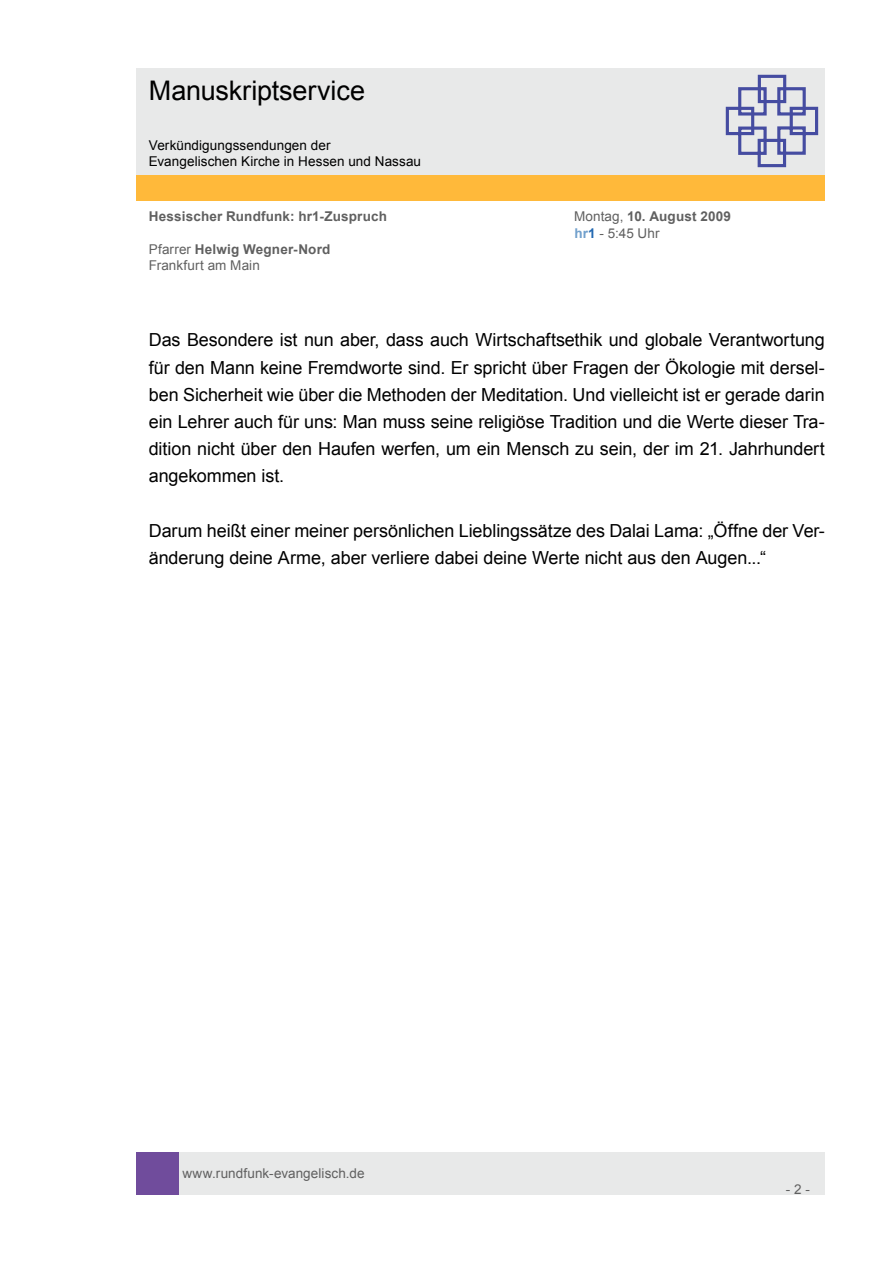
<style>
.page{position:relative;width:893px;height:1263px;background:#fff}
.page>*{position:absolute;margin:0;border:0;box-sizing:border-box;transform-origin:0 0}
.t1{font:27px "Arial";letter-spacing:-.005em;color:#000}
.t2{font:18px/27.2px "Arial";letter-spacing:-.005em;color:#000;text-align:justify}
.t3{font:13.5px/16.2px "Arial";letter-spacing:.005em;color:#606060}
.t4{font:13.5px/16.2px "Arial";letter-spacing:.005em;color:#000}
.t5{font:700 13.5px "Arial";letter-spacing:.015em;color:#606060}
.s1{font-weight:700}
.s2{font-weight:700;color:#71a0cc}
.s3{font-weight:700;color:#2369b2}
</style>
<div class="page">
<div style="left:179px;top:1152px;width:646px;height:43px;background:#e8e9e9"></div>
<div style="left:136px;top:1152px;width:43px;height:43px;background:#704c9c"></div>
<div style="left:136px;top:175px;width:689px;height:26px;background:#ffb93a"></div>
<div style="left:136px;top:68px;width:689px;height:106px;background:#e8e9e9"></div>
<svg style="left:725px;top:74px;width:94px;height:94px"></svg>
<h1 class="t1" style="left:149px;top:73px;width:218px">Manuskriptservice</h1>
<p class="t4" style="left:149px;top:137px;width:274px">Verkündigungssendungen der<br>Evangelischen Kirche in Hessen und Nassau</p>
<p class="t5" style="left:149px;top:208px;width:240px">Hessischer Rundfunk: hr1-Zuspruch</p>
<p class="t3" style="left:574px;top:209px;width:159px">Montag, <span class="s1">10. August 2009 </span><span class="s2">hr</span><span class="s3">1</span> - 5:45 Uhr</p>
<p class="t3" style="left:149px;top:241px;width:183px">Pfarrer <span class="s1">Helwig Wegner-Nord<br></span>Frankfurt am Main</p>
<p class="t2" style="left:149px;top:327px;width:678px">Das Besondere ist nun aber, dass auch Wirtschaftsethik und globale Verantwortung für den Mann keine Fremdworte sind. Er spricht über Fragen der Ökologie mit dersel&shy;ben Sicherheit wie über die Methoden der Meditation. Und vielleicht ist er gerade darin ein Lehrer auch für uns: Man muss seine religiöse Tradition und die Werte dieser Tra&shy;dition nicht über den Haufen werfen, um ein Mensch zu sein, der im 21. Jahrhundert angekommen ist.</p>
<p class="t2" style="left:149px;top:517px;width:678px">Darum heißt einer meiner persönlichen Lieblingssätze des Dalai Lama: „Öffne der Ver&shy;änderung deine Arme, aber verliere dabei deine Werte nicht aus den Augen...“</p>
<p class="t3" style="left:182px;top:1165px;width:184px">www.rundfunk-evangelisch.de</p>
<p class="t3" style="left:786px;top:1181px;width:26px">- 2 -</p>
</div>
